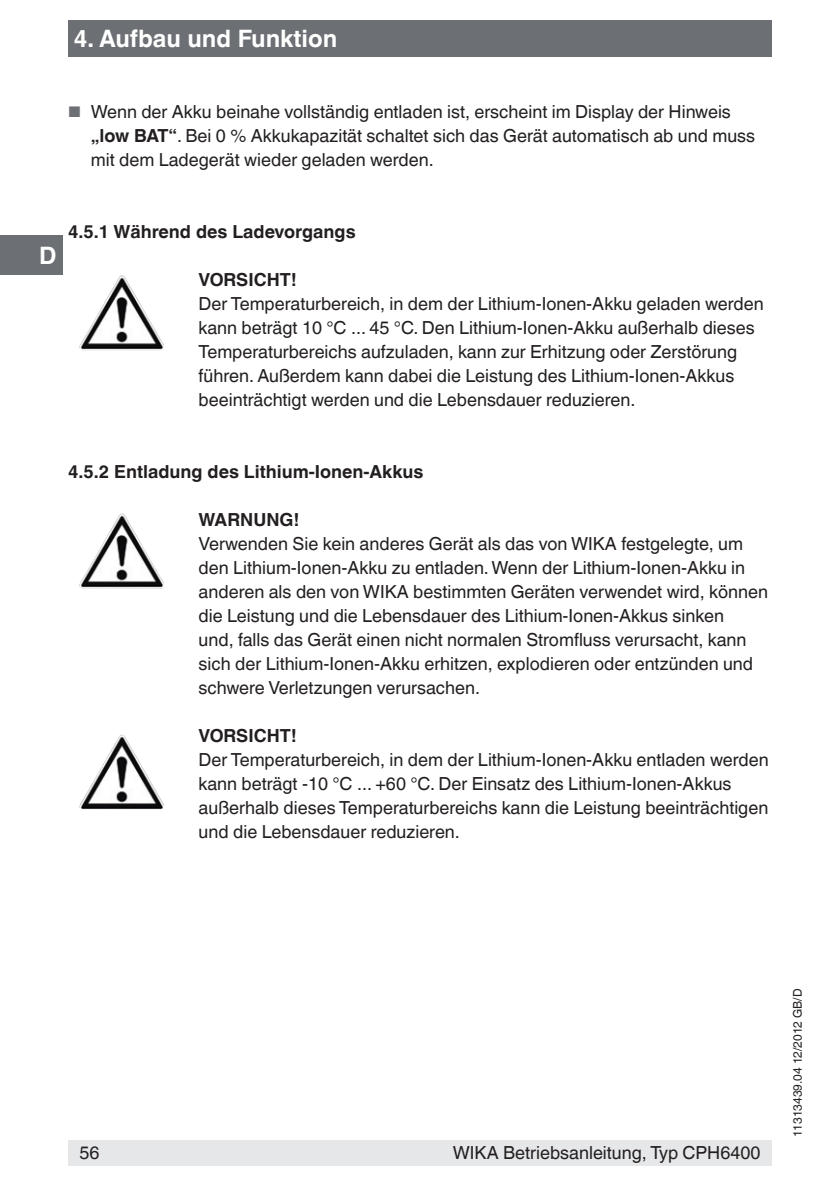
<style>
.page{position:relative;width:840px;height:1191px;background:#fff}
.page>*{position:absolute;margin:0;border:0;box-sizing:border-box;transform-origin:0 0}
.t1{font:700 24px "Helvetica World";color:#fff}
.t2{font:18px/24px "Helvetica World";color:#231f20}
.t3{font:700 18px "Helvetica World";color:#231f20}
.t4{font:12px "Helvetica World";color:#231f20}
.s1{font-size:15.4px;color:#6c6f74}
.s2{font-weight:700}
</style>
<div class="page">
<div style="left:68px;top:1140px;width:703px;height:25px;background:#e6e7e9"></div>
<div style="left:68px;top:20px;width:703px;height:37px;background:#6c6f74"></div>
<div style="left:0;top:236px;width:62px;height:39px;background:#6c6f74"></div>
<img style="left:94px;top:514px;width:27px;height:45px">
<img style="left:94px;top:735px;width:27px;height:45px">
<img style="left:94px;top:275px;width:27px;height:46px">
<h1 class="t1" style="left:74px;top:25px;width:265px">4. Aufbau und Funktion</h1>
<p class="t2" style="left:91px;top:100px;width:665px;text-indent:-23px"><span class="s1">■</span> Wenn der Akku beinahe vollständig entladen ist, erscheint im Display der Hinweis <span class="s2">„low BAT“</span>. Bei 0 % Akkukapazität schaltet sich das Gerät automatisch ab und muss mit dem Ladegerät wieder geladen werden.</p>
<h1 class="t1" style="left:39px;top:242px;width:19px">D</h1>
<p class="t3" style="left:68px;top:221px;width:289px">4.5.1 Während des Ladevorgangs</p>
<p class="t3" style="left:198px;top:269px;width:100px">VORSICHT!</p>
<p class="t2" style="left:198px;top:292px;width:566px">Der Temperaturbereich, in dem der Lithium-Ionen-Akku geladen werden kann beträgt 10 °C ... 45 °C. Den Lithium-Ionen-Akku außerhalb dieses Temperaturbereichs aufzuladen, kann zur Erhitzung oder Zerstörung führen. Außerdem kann dabei die Leistung des Lithium-Ionen-Akkus beeinträchtigt werden und die Lebensdauer reduzieren.</p>
<p class="t3" style="left:68px;top:461px;width:357px">4.5.2 Entladung des Lithium-Ionen-Akkus</p>
<p class="t3" style="left:198px;top:509px;width:102px">WARNUNG!</p>
<p class="t2" style="left:198px;top:532px;width:570px">Verwenden Sie kein anderes Gerät als das von WIKA festgelegte, um den Lithium-Ionen-Akku zu entladen. Wenn der Lithium-Ionen-Akku in anderen als den von WIKA bestimmten Geräten verwendet wird, können die Leistung und die Lebensdauer des Lithium-Ionen-Akkus sinken<br>und, falls das Gerät einen nicht normalen Stromfluss verursacht, kann sich der Lithium-Ionen-Akku erhitzen, explodieren oder entzünden und schwere Verletzungen verursachen.</p>
<p class="t3" style="left:198px;top:725px;width:100px">VORSICHT!</p>
<p class="t2" style="left:198px;top:748px;width:571px">Der Temperaturbereich, in dem der Lithium-Ionen-Akku entladen werden kann beträgt -10 °C ... +60 °C. Der Einsatz des Lithium-Ionen-Akkus außerhalb dieses Temperaturbereichs kann die Leistung beeinträchtigen und die Lebensdauer reduzieren.</p>
<p class="t2" style="left:79px;top:1141px;width:22px">56</p>
<p class="t2" style="left:452px;top:1141px;width:309px">WIKA Betriebsanleitung, Typ CPH6400</p>
<p class="t4" style="left:790px;top:1137px;width:150px;rotate:-90deg">11313439.04 12/2012 GB/D</p>
</div>
